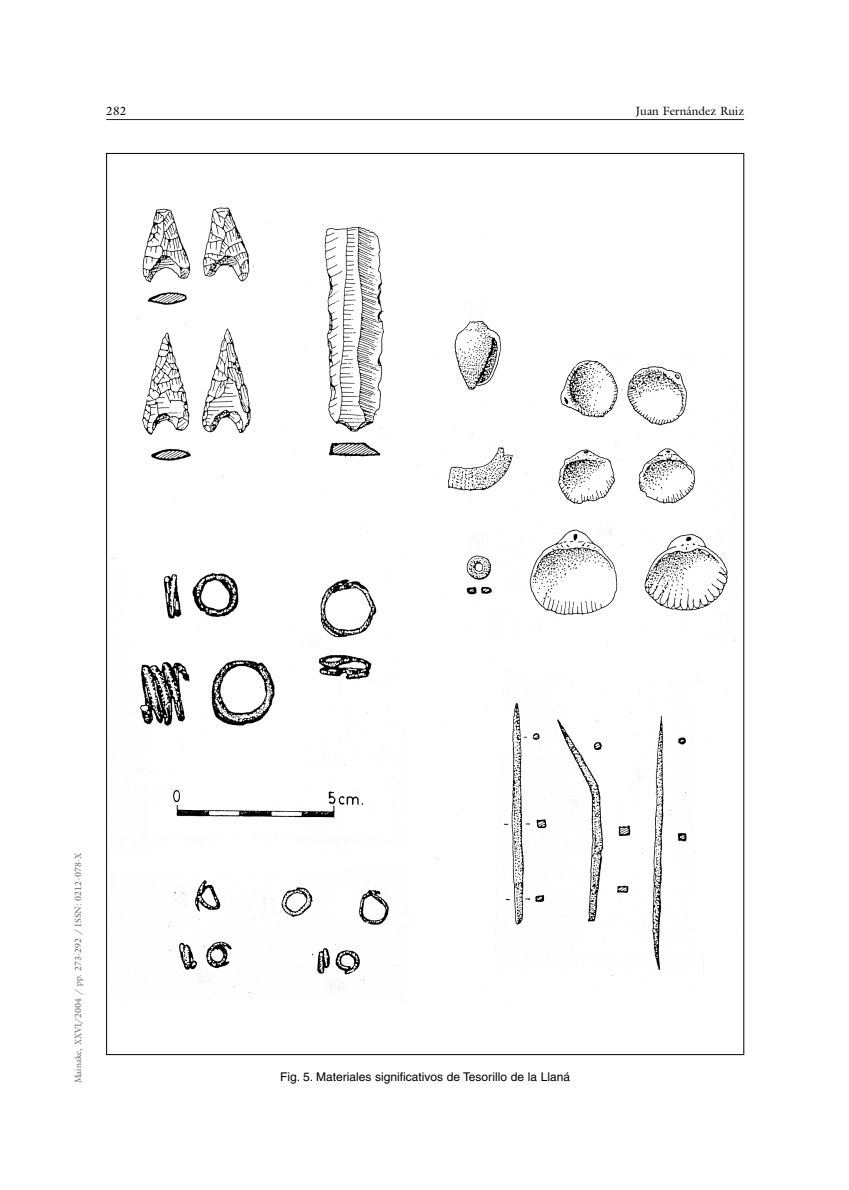
<style>
.page{position:relative;width:849px;height:1190px;background:#fff}
.page>*{position:absolute;margin:0;border:0;box-sizing:border-box;transform-origin:0 0}
.t1{font:12px "Helvetica";color:#000}
.t2{font:12px "Galliard";color:#000}
.t3{font:9px "Galliard";color:#666}
</style>
<div class="page">
<hr style="left:106px;top:119px;width:638px;height:1px;background:#231f20">
<img style="left:111px;top:207px;width:630px;height:788px">
<p class="t2" style="left:106px;top:106px;width:22px">282</p>
<p class="t2" style="left:636px;top:106px;width:110px">Juan Fernández Ruiz</p>
<p class="t3" style="left:75px;top:1083px;width:232px;rotate:-90deg">Mainake, XXVI/2004 / pp. 273-292 / ISSN: 0212-078-X</p>
<p class="t1" style="left:280px;top:1072px;width:291px">Fig. 5. Materiales significativos de Tesorillo de la Llaná</p>
</div>
